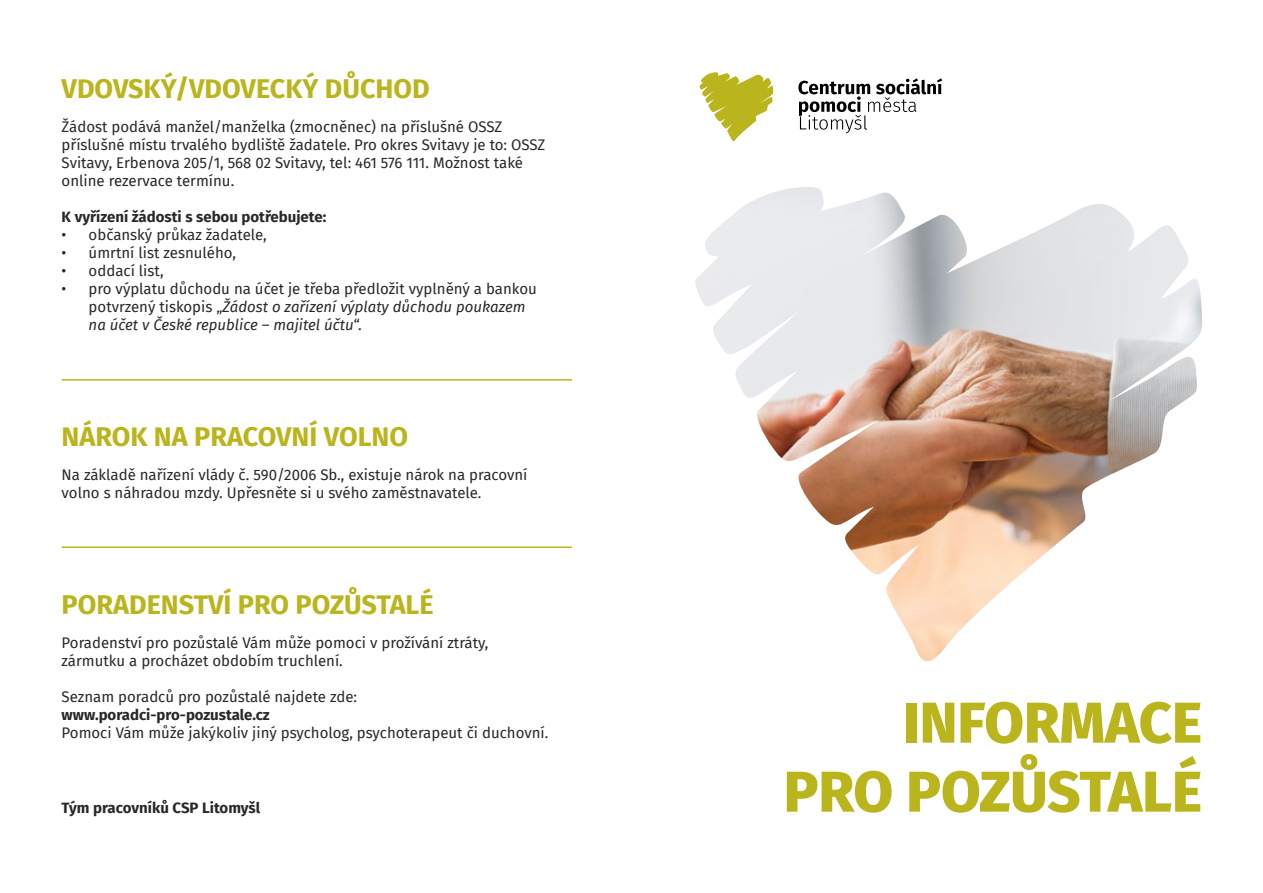
<style>
.page{position:relative;width:1263px;height:893px;background:#fff}
.page>*{position:absolute;margin:0;border:0;box-sizing:border-box;transform-origin:0 0}
.t1{font:800 57.45px/69px "Fira Sans";color:#bab51d;text-align:right}
.t2{font:700 27px "Fira Sans";color:#bab51d}
.t3{font:15px/18px "Fira Sans";color:#282827}
.t4{font:700 15px "Fira Sans";color:#282827}
.s1{font-style:italic}
</style>
<div class="page">
<svg style="left:699px;top:72px;width:74px;height:70px"></svg>
<svg style="left:798px;top:78px;width:144px;height:55px"></svg>
<img style="left:695px;top:187px;width:507px;height:474px">
<hr style="left:62px;top:379px;width:510px;height:2px;background:#bab51d">
<hr style="left:62px;top:546px;width:510px;height:2px;background:#bab51d">
<h2 class="t2" style="left:62px;top:65px;width:370px">VDOVSKÝ/VDOVECKÝ DŮCHOD</h2>
<p class="t3" style="left:62px;top:117px;width:485px">Žádost podává manžel/manželka (zmocněnec) na příslušné OSSZ příslušné místu trvalého bydliště žadatele. Pro okres Svitavy je to: OSSZ Svitavy, Erbenova 205/1, 568 02 Svitavy, tel: 461 576 111. Možnost také online rezervace termínu.</p>
<p class="t4" style="left:62px;top:204px;width:266px">K vyřízení žádosti s sebou potřebujete:</p>
<p class="t3" style="left:62px;top:225px;width:207px">• občanský průkaz žadatele,</p>
<p class="t3" style="left:62px;top:243px;width:176px">• úmrtní list zesnulého,</p>
<p class="t3" style="left:62px;top:261px;width:103px">• oddací list,</p>
<p class="t3" style="left:89px;top:279px;width:450px;text-indent:-27px">• pro výplatu důchodu na účet je třeba předložit vyplněný a bankou potvrzený tiskopis „<span class="s1">Žádost o zařízení výplaty důchodu poukazem na účet v České republice – majitel účtu</span>“.</p>
<h2 class="t2" style="left:62px;top:414px;width:348px">NÁROK NA PRACOVNÍ VOLNO</h2>
<p class="t3" style="left:62px;top:466px;width:467px">Na základě nařízení vlády č. 590/2006 Sb., existuje nárok na pracovní volno s náhradou mzdy. Upřesněte si u svého zaměstnavatele.</p>
<h2 class="t2" style="left:62px;top:581px;width:373px">PORADENSTVÍ PRO POZŮSTALÉ</h2>
<p class="t3" style="left:62px;top:633px;width:428px">Poradenství pro pozůstalé Vám může pomoci v prožívání ztráty, zármutku a procházet obdobím truchlení.</p>
<p class="t3" style="left:62px;top:687px;width:297px">Seznam poradců pro pozůstalé najdete zde:</p>
<p class="t4" style="left:62px;top:702px;width:210px">www.poradci-pro-pozustale.cz</p>
<p class="t3" style="left:62px;top:723px;width:488px">Pomoci Vám může jakýkoliv jiný psycholog, psychoterapeut či duchovní.</p>
<p class="t4" style="left:62px;top:795px;width:200px">Tým pracovníků CSP Litomyšl</p>
<h1 class="t1" style="left:784px;top:683px;width:420px">INFORMACE<br>PRO POZŮSTALÉ</h1>
</div>
